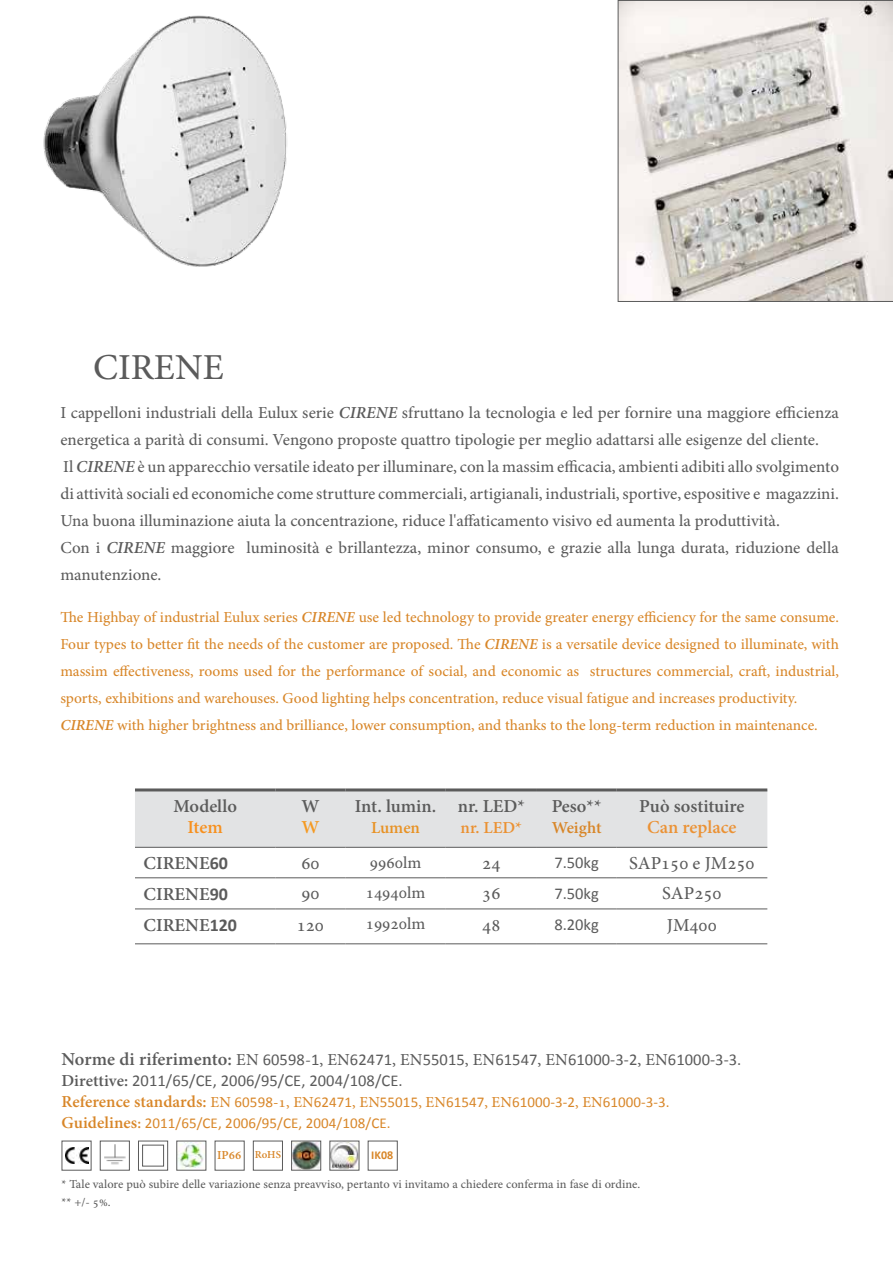
<style>
.page{position:relative;width:893px;height:1263px;background:#fff}
.page>*{position:absolute;margin:0;border:0;box-sizing:border-box;transform-origin:0 0}
.t1{font:36px "Adobe Hebrew";color:#5b5b5b}
.t2{font:700 18px "Adobe Hebrew";color:#5b5b5b}
.t3{font:18px "Adobe Hebrew";color:#5b5b5b}
.t4{font:700 18px "Adobe Hebrew";color:#eb9235}
.t5{font:700 18px "Adobe Hebrew";color:#f7901e}
.t6{font:700 18px "Adobe Hebrew";color:#f59a22}
.t7{font:16.5px/27px "Adobe Hebrew";color:#5b5b5b}
.t8{font:16.5px/21px "Calibri";letter-spacing:.005em;color:#5b5b5b}
.t9{font:700 16.5px "Adobe Hebrew";color:#eb9132}
.t10{font:700 16.5px "Adobe Hebrew";letter-spacing:-.005em;color:#d88628}
.t11{font:700 16.5px "Adobe Hebrew";color:#e89224}
.t12{font:15px/27px "Adobe Hebrew";color:#d88628}
.t13{font:15px/21px "Calibri";letter-spacing:.005em;color:#d88628}
.t14{font:12px/18px "Adobe Hebrew";letter-spacing:.005em;color:#5b5b5b}
.t15{font:700 12px "Adobe Hebrew";color:#d88628}
.t16{font:700 12px "Calibri";color:#d88628}
.s1{font-weight:700;font-style:italic}
.s2{font-family:"Calibri"}
.s3{font-family:"Adobe Hebrew";font-weight:700;font-size:18px}
.s4{font-family:"Adobe Hebrew"}
.s5{font-family:"Adobe Hebrew";font-weight:700}
.s6{font-family:"Adobe Hebrew";font-weight:700;font-size:16.5px}
.s7{font-size:10.5px}
</style>
<div class="page">
<svg style="left:618px;top:0;width:275px;height:302px;background:#d7d4cf"></svg>
<img style="left:43px;top:15px;width:244px;height:252px">
<div style="left:135px;top:791px;width:632px;height:56px;background:#e2e3e4"></div>
<hr style="left:135px;top:788px;width:140px;height:3px;background:#5b5b5b">
<hr style="left:275px;top:788px;width:70px;height:3px;background:#5b5b5b">
<hr style="left:345px;top:788px;width:101px;height:3px;background:#5b5b5b">
<hr style="left:446px;top:788px;width:91px;height:3px;background:#5b5b5b">
<hr style="left:537px;top:788px;width:79px;height:3px;background:#5b5b5b">
<hr style="left:616px;top:788px;width:151px;height:3px;background:#5b5b5b">
<hr style="left:135px;top:877px;width:140px;height:1px;background:#5b5b5b">
<hr style="left:275px;top:877px;width:70px;height:1px;background:#5b5b5b">
<hr style="left:345px;top:877px;width:101px;height:1px;background:#5b5b5b">
<hr style="left:446px;top:877px;width:91px;height:1px;background:#5b5b5b">
<hr style="left:616px;top:943px;width:151px;height:1px;background:#5b5b5b">
<hr style="left:135px;top:847px;width:140px;height:1px;background:#5b5b5b">
<hr style="left:275px;top:847px;width:70px;height:1px;background:#5b5b5b">
<hr style="left:345px;top:847px;width:101px;height:1px;background:#5b5b5b">
<hr style="left:446px;top:847px;width:91px;height:1px;background:#5b5b5b">
<hr style="left:616px;top:847px;width:151px;height:1px;background:#5b5b5b">
<hr style="left:616px;top:877px;width:151px;height:1px;background:#5b5b5b">
<hr style="left:616px;top:908px;width:151px;height:1px;background:#5b5b5b">
<hr style="left:537px;top:847px;width:79px;height:1px;background:#5b5b5b">
<hr style="left:135px;top:908px;width:140px;height:1px;background:#5b5b5b">
<hr style="left:275px;top:908px;width:70px;height:1px;background:#5b5b5b">
<hr style="left:345px;top:908px;width:101px;height:1px;background:#5b5b5b">
<hr style="left:446px;top:908px;width:91px;height:1px;background:#5b5b5b">
<hr style="left:537px;top:908px;width:79px;height:1px;background:#5b5b5b">
<hr style="left:537px;top:877px;width:79px;height:1px;background:#5b5b5b">
<hr style="left:135px;top:943px;width:140px;height:1px;background:#5b5b5b">
<hr style="left:275px;top:943px;width:70px;height:1px;background:#5b5b5b">
<hr style="left:345px;top:943px;width:101px;height:1px;background:#5b5b5b">
<hr style="left:446px;top:943px;width:91px;height:1px;background:#5b5b5b">
<hr style="left:537px;top:943px;width:79px;height:1px;background:#5b5b5b">
<img style="left:65px;top:1147px;width:24px;height:17px">
<img style="left:104px;top:1144px;width:22px;height:21px">
<div style="left:100px;top:1141px;width:30px;height:29px;border:1px solid #5b5b5b"></div>
<div style="left:138px;top:1141px;width:30px;height:29px;border:1px solid #5b5b5b"></div>
<div style="left:142px;top:1145px;width:22px;height:21px;border:1px solid #5b5b5b"></div>
<img style="left:178px;top:1143px;width:26px;height:25px">
<div style="left:253px;top:1141px;width:30px;height:29px;border:1px solid #5b5b5b"></div>
<img style="left:293px;top:1143px;width:26px;height:25px">
<div style="left:291px;top:1141px;width:30px;height:29px;border:1px solid #5b5b5b"></div>
<img style="left:332px;top:1143px;width:25px;height:25px">
<h1 class="t1" style="left:93px;top:345px;width:132px">CIRENE</h1>
<p class="t7" style="left:60px;top:400px;width:780px">I cappelloni industriali della Eulux serie <span class="s1">CIRENE</span> sfruttano la tecnologia e led per fornire una maggiore efficienza energetica a parità di consumi. Vengono proposte quattro tipologie per meglio adattarsi alle esigenze del cliente.<br>Il <span class="s1">CIRENE</span> è un apparecchio versatile ideato per illuminare, con la massim efficacia, ambienti adibiti allo svolgimento di attività sociali ed economiche come strutture commerciali, artigianali, industriali, sportive, espositive e magazzini.<br>Una buona illuminazione aiuta la concentrazione, riduce l'affaticamento visivo ed aumenta la produttività.<br>Con i <span class="s1">CIRENE</span> maggiore luminosità e brillantezza, minor consumo, e grazie alla lunga durata, riduzione della manutenzione.</p>
<p class="t12" style="left:60px;top:604px;width:780px">The Highbay of industrial Eulux series <span class="s1">CIRENE</span> use led technology to provide greater energy efficiency for the same consume.<br>Four types to better fit the needs of the customer are proposed. The <span class="s1">CIRENE</span> is a versatile device designed to illuminate, with massim effectiveness, rooms used for the performance of social, and economic as structures commercial, craft, industrial, sports, exhibitions and warehouses. Good lighting helps concentration, reduce visual fatigue and increases productivity.<br><span class="s1">CIRENE</span> with higher brightness and brilliance, lower consumption, and thanks to the long-term reduction in maintenance.</p>
<p class="t2" style="left:173px;top:795px;width:65px">Modello</p>
<p class="t5" style="left:188px;top:816px;width:37px">Item</p>
<p class="t2" style="left:301px;top:795px;width:20px">W</p>
<p class="t6" style="left:301px;top:816px;width:20px">W</p>
<p class="t2" style="left:355px;top:795px;width:83px">Int. lumin.</p>
<p class="t11" style="left:371px;top:817px;width:51px">Lumen</p>
<p class="t2" style="left:458px;top:795px;width:69px">nr. LED*</p>
<p class="t9" style="left:461px;top:817px;width:63px">nr. LED*</p>
<p class="t2" style="left:552px;top:795px;width:51px">Peso**</p>
<p class="t10" style="left:552px;top:817px;width:51px">Weight</p>
<p class="t2" style="left:639px;top:795px;width:107px">Può sostituire</p>
<p class="t4" style="left:647px;top:816px;width:91px">Can replace</p>
<p class="t2" style="left:143px;top:852px;width:86px">CIRENE<span class="s2">60</span></p>
<p class="t3" style="left:301px;top:852px;width:20px">60</p>
<p class="t7" style="left:370px;top:849px;width:53px">9960lm</p>
<p class="t3" style="left:482px;top:852px;width:20px">24</p>
<p class="t8" style="left:554px;top:852px;width:46px">7.50kg</p>
<p class="t3" style="left:629px;top:852px;width:127px">SAP150 e JM250</p>
<p class="t2" style="left:143px;top:883px;width:86px">CIRENE<span class="s2">90</span></p>
<p class="t3" style="left:301px;top:883px;width:20px">90</p>
<p class="t7" style="left:366px;top:879px;width:61px">14940lm</p>
<p class="t3" style="left:482px;top:883px;width:20px">36</p>
<p class="t8" style="left:554px;top:883px;width:46px">7.50kg</p>
<p class="t3" style="left:662px;top:883px;width:61px">SAP250</p>
<p class="t2" style="left:143px;top:914px;width:95px">CIRENE<span class="s2">120</span></p>
<p class="t3" style="left:297px;top:914px;width:29px">120</p>
<p class="t7" style="left:366px;top:911px;width:61px">19920lm</p>
<p class="t3" style="left:482px;top:914px;width:20px">48</p>
<p class="t8" style="left:554px;top:914px;width:46px">8.20kg</p>
<p class="t3" style="left:667px;top:914px;width:51px">JM400</p>
<p class="t8" style="left:61px;top:1048px;width:681px"><span class="s3">Norme di riferimento:</span> <span class="s4">EN</span> 60598<span class="s4">-</span>1<span class="s4">, EN</span>62471<span class="s4">, EN</span>55015<span class="s4">, EN</span>61547<span class="s4">, EN</span>61000-3-2<span class="s4">, EN</span>61000-3-3.<br><span class="s5">Direttive:</span> 2011/65/CE, 2006/95/CE, 2004/108/CE.</p>
<p class="t13" style="left:61px;top:1091px;width:610px"><span class="s6">Reference standards:</span> <span class="s4">EN</span> 60598<span class="s4">-1, EN</span>62471<span class="s4">, EN</span>55015<span class="s4">, EN</span>61547<span class="s4">, EN</span>61000-3-2<span class="s4">, EN</span>61000-3-3.<br><span class="s6">Guidelines</span><span class="s5">:</span> 2011/65/CE, 2006/95/CE, 2004/108/CE.</p>
<p class="t15" style="left:217px;top:1148px;width:65px">IP66 <span class="s7">RoHS</span></p>
<p class="t16" style="left:371px;top:1147px;width:23px">IK08</p>
<p class="t14" style="left:61px;top:1175px;width:580px">* Tale valore può subire delle variazione senza preavviso, pertanto vi invitamo a chiedere conferma in fase di ordine. ** +/- 5%.</p>
</div>
